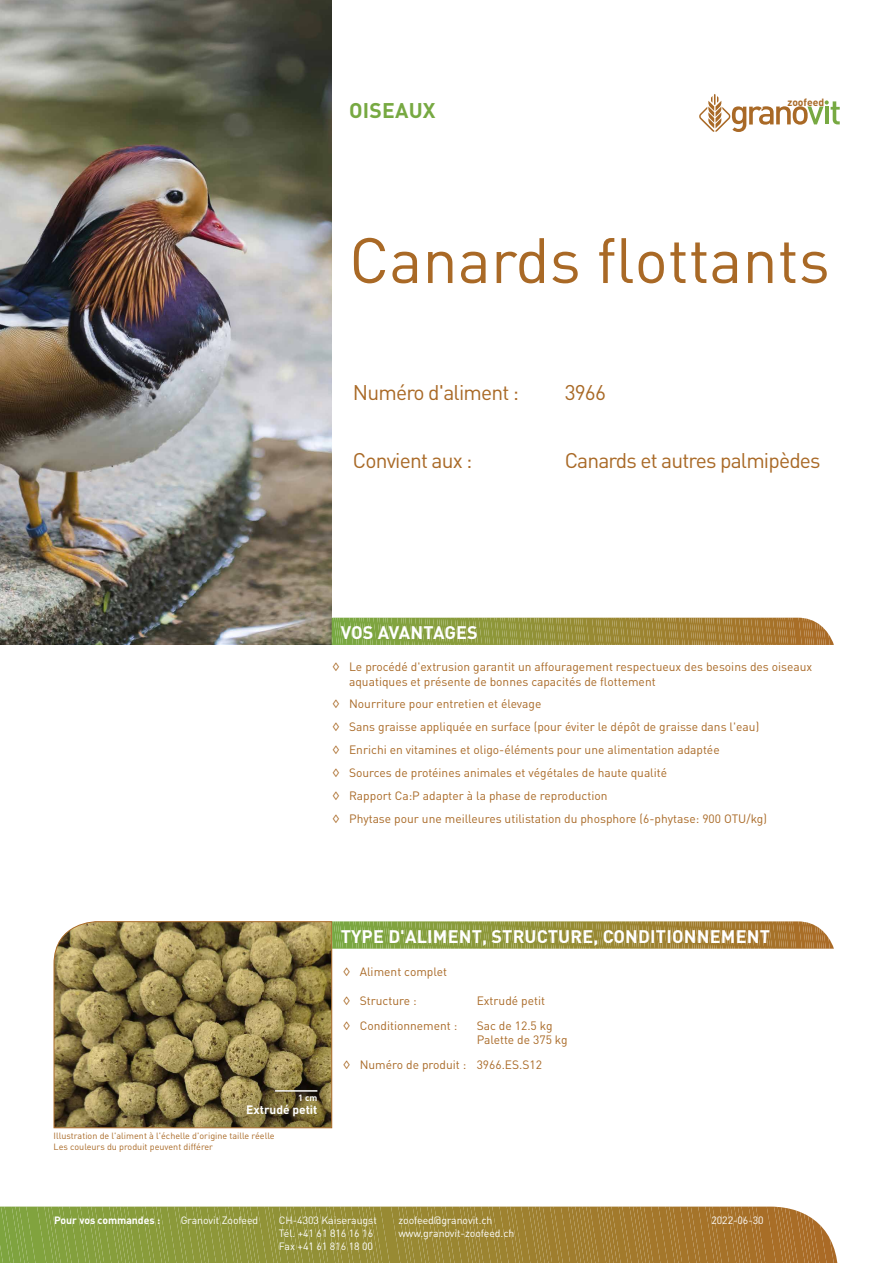
<style>
.page{position:relative;width:893px;height:1263px;background:#fff}
.page>*{position:absolute;margin:0;border:0;box-sizing:border-box;transform-origin:0 0}
.Protector_Zoofeed_Ca{font:63px "DIN Pro";color:#a96926}
.Protector_Zoofeed_Ca-2{font:21px "DIN Pro";letter-spacing:-.04em;color:#a96926}
._2_Produktblätter_Ti{font:700 21px "DIN Pro";letter-spacing:.01em;color:#77a942}
.t1{font:700 18px "DIN Pro";letter-spacing:.01em;color:#fff}
.Protector_Zoofeed_Ca-3{font:12px/14.4px "DIN Pro";color:#a96926}
.Protector_Zoofeed_Ca-4{font:700 12px "DIN Pro";color:#fff}
.t2{font:10.5px/12.6px "DIN Pro";letter-spacing:-.005em;color:#fff}
.t3{font:700 10.5px "DIN Pro";letter-spacing:-.005em;color:#fff}
.t4{font:700 10.35px "DIN Pro";color:#a96926}
.Protector_Zoofeed_Ca-5{font:9px "DIN Pro";color:#a96926}
.t5{font:700 9px "DIN Pro";color:#fff}
</style>
<div class="page">
<svg style="left:53px;top:921px;width:279px;height:207px;background:#897947"></svg>
<hr style="left:275px;top:1090px;width:42px;height:2px;background:#fff">
<img style="left:0;top:0;width:332px;height:645px">
<svg style="left:332px;top:921px;width:502px;height:28px;background:#9e9647"></svg>
<svg style="left:332px;top:618px;width:502px;height:27px;background:#9c9343"></svg>
<svg style="left:699px;top:94px;width:141px;height:38px"></svg>
<svg style="left:0;top:1206px;width:838px;height:57px;background:#9d8f3e"></svg>
<p class="_2_Produktblätter_Ti" style="left:349px;top:96px;width:88px">OISEAUX</p>
<p class="t4" style="left:787px;top:95px;width:38px">zoofeed</p>
<p class="Protector_Zoofeed_Ca" style="left:349px;top:217px;width:482px">Canards flottants</p>
<p class="Protector_Zoofeed_Ca-2" style="left:353px;top:378px;width:168px">Numéro d'aliment :</p>
<p class="Protector_Zoofeed_Ca-2" style="left:565px;top:378px;width:43px">3966</p>
<p class="Protector_Zoofeed_Ca-2" style="left:353px;top:446px;width:121px">Convient aux :</p>
<p class="Protector_Zoofeed_Ca-2" style="left:565px;top:446px;width:257px">Canards et autres palmipèdes</p>
<p class="t1" style="left:341px;top:620px;width:139px">VOS AVANTAGES</p>
<p class="Protector_Zoofeed_Ca-3" style="left:349px;top:659px;width:465px;text-indent:-17px">◊ Le procédé d'extrusion garantit un affouragement respectueux des besoins des oiseaux aquatiques et présente de bonnes capacités de flottement</p>
<p class="Protector_Zoofeed_Ca-3" style="left:332px;top:696px;width:211px">◊ Nourriture pour entretien et élevage</p>
<p class="Protector_Zoofeed_Ca-3" style="left:332px;top:719px;width:429px">◊ Sans graisse appliquée en surface (pour éviter le dépôt de graisse dans l'eau)</p>
<p class="Protector_Zoofeed_Ca-3" style="left:332px;top:742px;width:389px">◊ Enrichi en vitamines et oligo-éléments pour une alimentation adaptée</p>
<p class="Protector_Zoofeed_Ca-3" style="left:332px;top:765px;width:337px">◊ Sources de protéines animales et végétales de haute qualité</p>
<p class="Protector_Zoofeed_Ca-3" style="left:332px;top:788px;width:277px">◊ Rapport Ca:P adapter à la phase de reproduction</p>
<p class="Protector_Zoofeed_Ca-3" style="left:332px;top:811px;width:436px">◊ Phytase pour une meilleures utilistation du phosphore (6-phytase: 900 OTU/kg)</p>
<p class="t1" style="left:341px;top:924px;width:431px">TYPE D'ALIMENT, STRUCTURE, CONDITIONNEMENT</p>
<p class="t5" style="left:298px;top:1091px;width:21px">1 cm</p>
<p class="Protector_Zoofeed_Ca-4" style="left:246px;top:1101px;width:73px">Extrudé petit</p>
<p class="Protector_Zoofeed_Ca-5" style="left:54px;top:1129px;width:222px">Illustration de l'aliment à l'échelle d'origine taille réelle</p>
<p class="Protector_Zoofeed_Ca-5" style="left:54px;top:1140px;width:161px">Les couleurs du produit peuvent différer</p>
<p class="Protector_Zoofeed_Ca-3" style="left:343px;top:964px;width:106px">◊ Aliment complet</p>
<p class="Protector_Zoofeed_Ca-3" style="left:343px;top:993px;width:76px">◊ Structure :</p>
<p class="Protector_Zoofeed_Ca-3" style="left:477px;top:993px;width:70px">Extrudé petit</p>
<p class="Protector_Zoofeed_Ca-3" style="left:343px;top:1017px;width:116px">◊ Conditionnement :</p>
<p class="Protector_Zoofeed_Ca-3" style="left:477px;top:1017px;width:92px">Sac de 12.5 kg<br>Palette de 375 kg</p>
<p class="Protector_Zoofeed_Ca-3" style="left:343px;top:1056px;width:125px">◊ Numéro de produit :</p>
<p class="Protector_Zoofeed_Ca-3" style="left:477px;top:1056px;width:67px">3966.ES.S12</p>
<p class="t3" style="left:54px;top:1213px;width:108px">Pour vos commandes :</p>
<p class="t2" style="left:181px;top:1214px;width:79px">Granovit Zoofeed</p>
<p class="t2" style="left:279px;top:1214px;width:99px">CH-4303 Kaiseraugst</p>
<p class="t2" style="left:711px;top:1214px;width:54px">2022-06-30</p>
<p class="t2" style="left:279px;top:1226px;width:96px">Tél. +41 61 816 16 16<br>Fax +41 61 816 18 00</p>
<p class="t2" style="left:398px;top:1214px;width:117px">zoofeed@granovit.ch www.granovit-zoofeed.ch</p>
</div>
